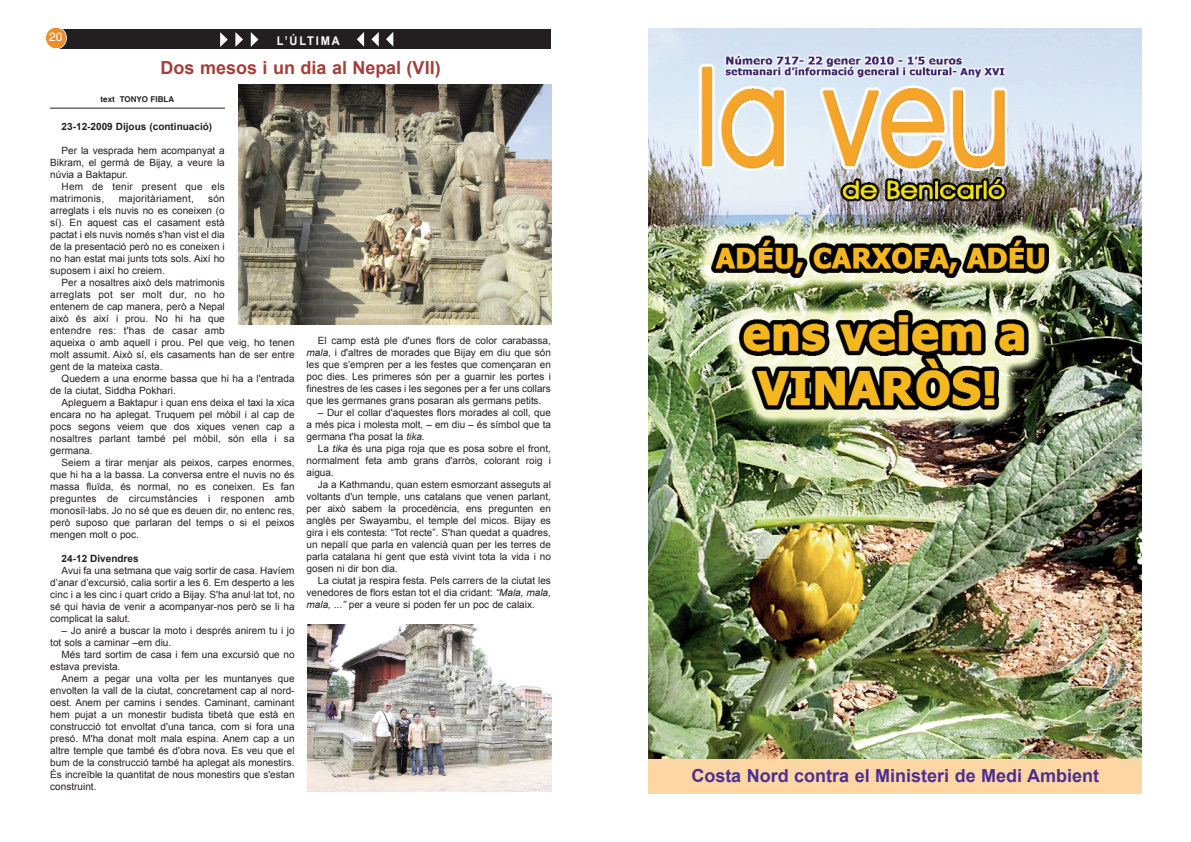
<style>
.page{position:relative;width:1191px;height:842px;background:#fff}
.page>*{position:absolute;margin:0;border:0;box-sizing:border-box;transform-origin:0 0}
.t1{font:700 18px "Arial";color:#4c2f91}
.t2{font:700 18px "Arial";color:#a3403b}
.t3{font:700 12px "Arial";letter-spacing:.165em;color:#fff;scale:.92 1}
.t4{font:12px "Helvetica";color:#fff}
.t5{font:10px/12px "Arial";color:#231f20;text-align:justify}
.t6{font:10px/12px "Arial";letter-spacing:.02em;color:#231f20}
.t7{font:700 10px "Arial";color:#231f20}
.t8{font:700 8px "Helvetica";color:#231f20}
.s1{font-style:italic}
</style>
<div class="page">
<div style="left:59px;top:29px;width:492px;height:20px;background:#231f20"></div>
<svg style="left:220px;top:32px;width:8px;height:15px"></svg>
<svg style="left:235px;top:32px;width:8px;height:15px"></svg>
<svg style="left:251px;top:32px;width:7px;height:15px"></svg>
<svg style="left:46px;top:27px;width:21px;height:22px"></svg>
<svg style="left:386px;top:32px;width:7px;height:14px"></svg>
<svg style="left:371px;top:32px;width:8px;height:15px"></svg>
<svg style="left:357px;top:32px;width:7px;height:15px"></svg>
<img style="left:648px;top:29px;width:493px;height:729px">
<div style="left:649px;top:768px;width:492px;height:26px;background:#fed6a4"></div>
<hr style="left:50px;top:108px;width:175px;height:1px;background:#231f20">
<img style="left:238px;top:85px;width:314px;height:239px">
<img style="left:307px;top:624px;width:245px;height:168px">
<p class="t4" style="left:49px;top:30px;width:15px">20</p>
<p class="t3" style="left:277px;top:34px;width:70px">L’ÚLTIMA</p>
<h1 class="t2" style="left:160px;top:58px;width:282px">Dos mesos i un dia al Nepal (VII)</h1>
<p class="t8" style="left:101px;top:95px;width:75px">text TONYO FIBLA</p>
<p class="t7" style="left:62px;top:121px;width:152px">23-12-2009 Dijous (continuació)</p>
<p class="t5" style="left:50px;top:145px;width:176px;text-indent:11px">Per la vesprada hem acompanyat a Bikram, el germà de Bijay, a veure la núvia a Baktapur.</p>
<p class="t6" style="left:50px;top:181px;width:176px;text-indent:11px">Hem de tenir present que els matrimonis,</p>
<p class="t5" style="left:50px;top:193px;width:176px;text-indent:158px">són arreglats i els nuvis no es coneixen (o sí). En aquest cas el casament està pactat i els nuvis només s'han vist el dia de la presentació però no es coneixen i no han estat mai junts tots sols. Així ho suposem i així ho creiem.</p>
<p class="t5" style="left:50px;top:277px;width:246px;text-align:left;text-indent:11px">Per a nosaltres això dels matrimonis<br>arreglats pot ser molt dur, no ho<br>entenem de cap manera, però a Nepal<br>això és així i prou. No hi ha que<br>entendre res: t'has de casar amb<br>aqueixa o amb aquell i prou. Pel que veig, ho tenen molt assumit. Això sí, els casaments han de ser entre gent de la mateixa casta.</p>
<p class="t5" style="left:50px;top:373px;width:246px;text-indent:11px">Quedem a una enorme bassa que hi ha a l'entrada de la ciutat, Siddha Pokhari.</p>
<p class="t5" style="left:50px;top:397px;width:246px;text-indent:11px">Apleguem a Baktapur i quan ens deixa el taxi la xica encara no ha aplegat. Truquem pel mòbil i al cap de pocs segons veiem que dos xiques venen cap a nosaltres parlant també pel mòbil, són ella i sa germana.</p>
<p class="t5" style="left:50px;top:457px;width:246px;text-indent:11px">Seiem a tirar menjar als peixos, carpes enormes, que hi ha a la bassa. La conversa entre el nuvis no és massa fluïda, és normal, no es coneixen. Es fan preguntes de circumstàncies i responen amb monosíl·labs. Jo no sé que es deuen dir, no entenc res, però suposo que parlaran del temps o si el peixos mengen molt o poc.</p>
<p class="t7" style="left:62px;top:553px;width:78px">24-12 Divendres</p>
<p class="t5" style="left:50px;top:565px;width:246px;text-indent:11px">Avui fa una setmana que vaig sortir de casa. Havíem d’anar d’excursió, calia sortir a les 6. Em desperto a les cinc i a les cinc i quart crido a Bijay. S'ha anul·lat tot, no sé qui havia de venir a acompanyar-nos però se li ha complicat la salut.</p>
<p class="t5" style="left:50px;top:625px;width:246px;text-indent:11px">– Jo aniré a buscar la moto i després anirem tu i jo tot sols a caminar –em diu.</p>
<p class="t5" style="left:50px;top:649px;width:246px;text-indent:11px">Més tard sortim de casa i fem una excursió que no estava prevista.</p>
<p class="t5" style="left:50px;top:673px;width:246px;text-indent:11px">Anem a pegar una volta per les muntanyes que envolten la vall de la ciutat, concretament cap al nord&shy;oest. Anem per camins i sendes. Caminant, caminant hem pujat a un monestir budista tibetà que està en construcció tot envoltat d'una tanca, com si fora una presó. M'ha donat molt mala espina. Anem cap a un altre temple que també és d'obra nova. Es veu que el bum de la construcció també ha aplegat als monestirs.<br>És increïble la quantitat de nous monestirs que s'estan construint.</p>
<p class="t6" style="left:119px;top:193px;width:77px">majoritàriament,</p>
<p class="t5" style="left:307px;top:335px;width:246px;text-indent:11px">El camp està ple d'unes flors de color carabassa, <span class="s1">mala</span>, i d'altres de morades que Bijay em diu que són les que s’empren per a les festes que començaran en poc dies. Les primeres són per a guarnir les portes i finestres de les cases i les segones per a fer uns collars que les germanes grans posaran als germans petits.</p>
<p class="t5" style="left:307px;top:407px;width:246px;text-indent:11px">– Dur el collar d'aquestes flors morades al coll, que a més pica i molesta molt, – em diu – és símbol que ta germana t'ha posat la <span class="s1">tika.</span></p>
<p class="t5" style="left:307px;top:443px;width:246px;text-indent:11px">La <span class="s1">tika</span> és una piga roja que es posa sobre el front, normalment feta amb grans d'arròs, colorant roig i aigua.</p>
<p class="t5" style="left:307px;top:479px;width:246px;text-indent:11px">Ja a Kathmandu, quan estem esmorzant asseguts al voltants d'un temple, uns catalans que venen parlant, per això sabem la procedència, ens pregunten en anglès per Swayambu, el temple del micos. Bijay es gira i els contesta: “Tot recte”. S'han quedat a quadres, un nepalí que parla en valencià quan per les terres de parla catalana hi gent que està vivint tota la vida i no gosen ni dir bon dia.</p>
<p class="t5" style="left:307px;top:575px;width:246px;text-indent:11px">La ciutat ja respira festa. Pels carrers de la ciutat les venedores de flors estan tot el dia cridant: <span class="s1">“Mala, mala, mala, ...”</span> per a veure si poden fer un poc de calaix.</p>
<h1 class="t1" style="left:691px;top:766px;width:409px">Costa Nord contra el Ministeri de Medi Ambient</h1>
</div>
